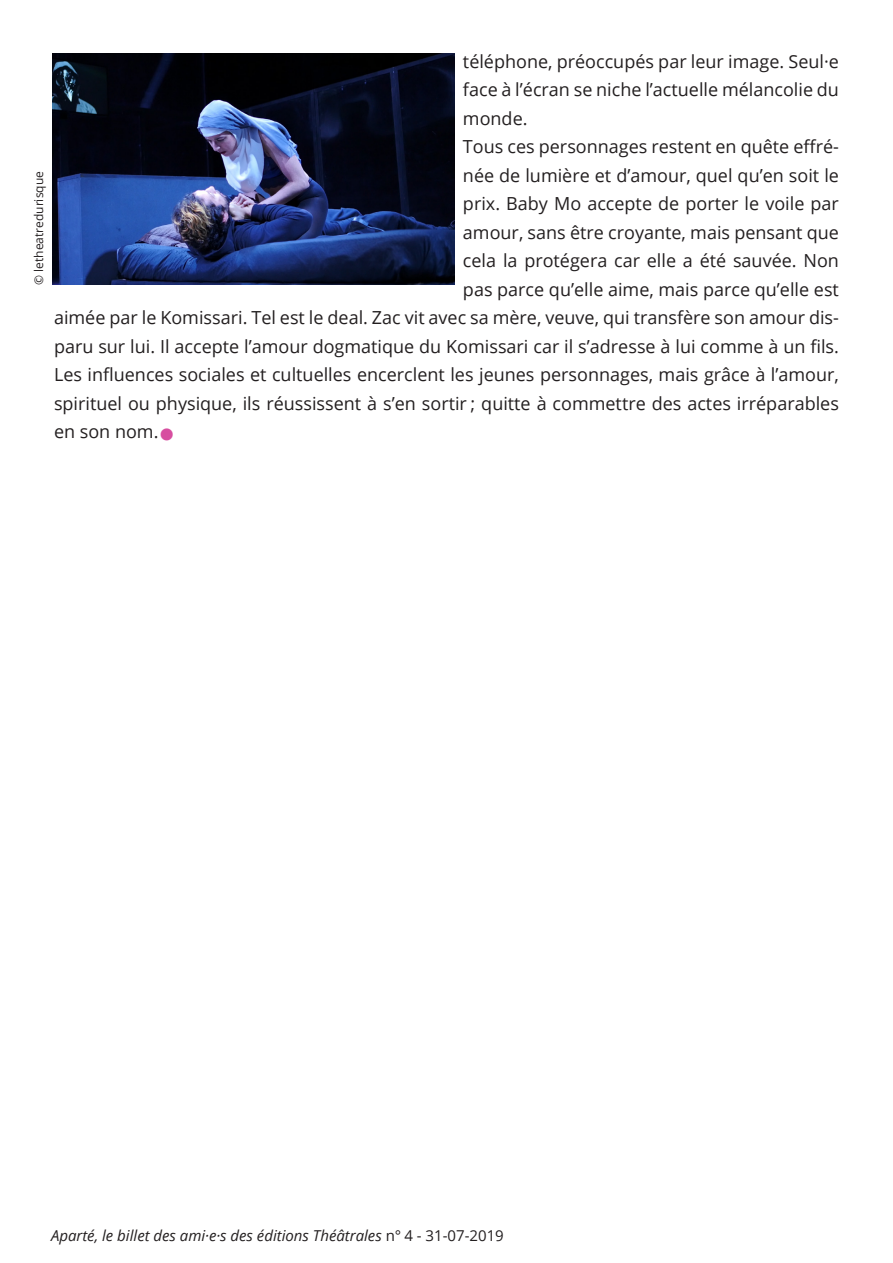
<style>
.page{position:relative;width:893px;height:1263px;background:#fff}
.page>*{position:absolute;margin:0;border:0;box-sizing:border-box;transform-origin:0 0}
.t1{font:18px/28.5px "Open Sans";color:#231f20;text-align:justify}
.t2{font:italic 15px "Open Sans";color:#231f20}
.t3{font:12px "Open Sans";color:#231f20}
.s1{color:#d74ea0}
.s2{font-style:normal}
</style>
<div class="page">
<img style="left:53px;top:54px;width:401px;height:231px">
<p class="t3" style="left:31px;top:285px;width:115px;rotate:-90deg">© letheatredurisque</p>
<p class="t1" style="left:463px;top:47px;width:377px">téléphone, préoccupés par leur image. Seul·e face à l’écran se niche l’actuelle mélancolie du monde.</p>
<p class="t1" style="left:463px;top:132px;width:377px">Tous ces personnages restent en quête effré-</p>
<p class="t1" style="left:463px;top:161px;width:377px">née de lumière et d’amour, quel qu’en soit le</p>
<p class="t1" style="left:463px;top:189px;width:377px">prix. Baby Mo accepte de porter le voile par</p>
<p class="t1" style="left:463px;top:218px;width:377px">amour, sans être croyante, mais pensant que</p>
<p class="t1" style="left:463px;top:246px;width:377px">cela la protégera car elle a été sauvée. Non</p>
<p class="t1" style="left:463px;top:275px;width:377px">pas parce qu’elle aime, mais parce qu’elle est</p>
<p class="t1" style="left:54px;top:303px;width:786px">aimée par le Komissari. Tel est le deal. Zac vit avec sa mère, veuve, qui transfère son amour dis-</p>
<p class="t1" style="left:54px;top:332px;width:786px">paru sur lui. Il accepte l’amour dogmatique du Komissari car il s’adresse à lui comme à un fils.</p>
<p class="t1" style="left:54px;top:360px;width:786px">Les influences sociales et cultuelles encerclent les jeunes personnages, mais grâce à l’amour,</p>
<p class="t1" style="left:54px;top:389px;width:786px">spirituel ou physique, ils réussissent à s’en sortir ; quitte à commettre des actes irréparables</p>
<p class="t1" style="left:54px;top:417px;width:120px">en son nom. <span class="s1">■</span></p>
<p class="t2" style="left:51px;top:1225px;width:454px">Aparté, le billet des ami·e·s des éditions Théâtrales <span class="s2">n° 4 - 31-07-2019</span></p>
</div>
